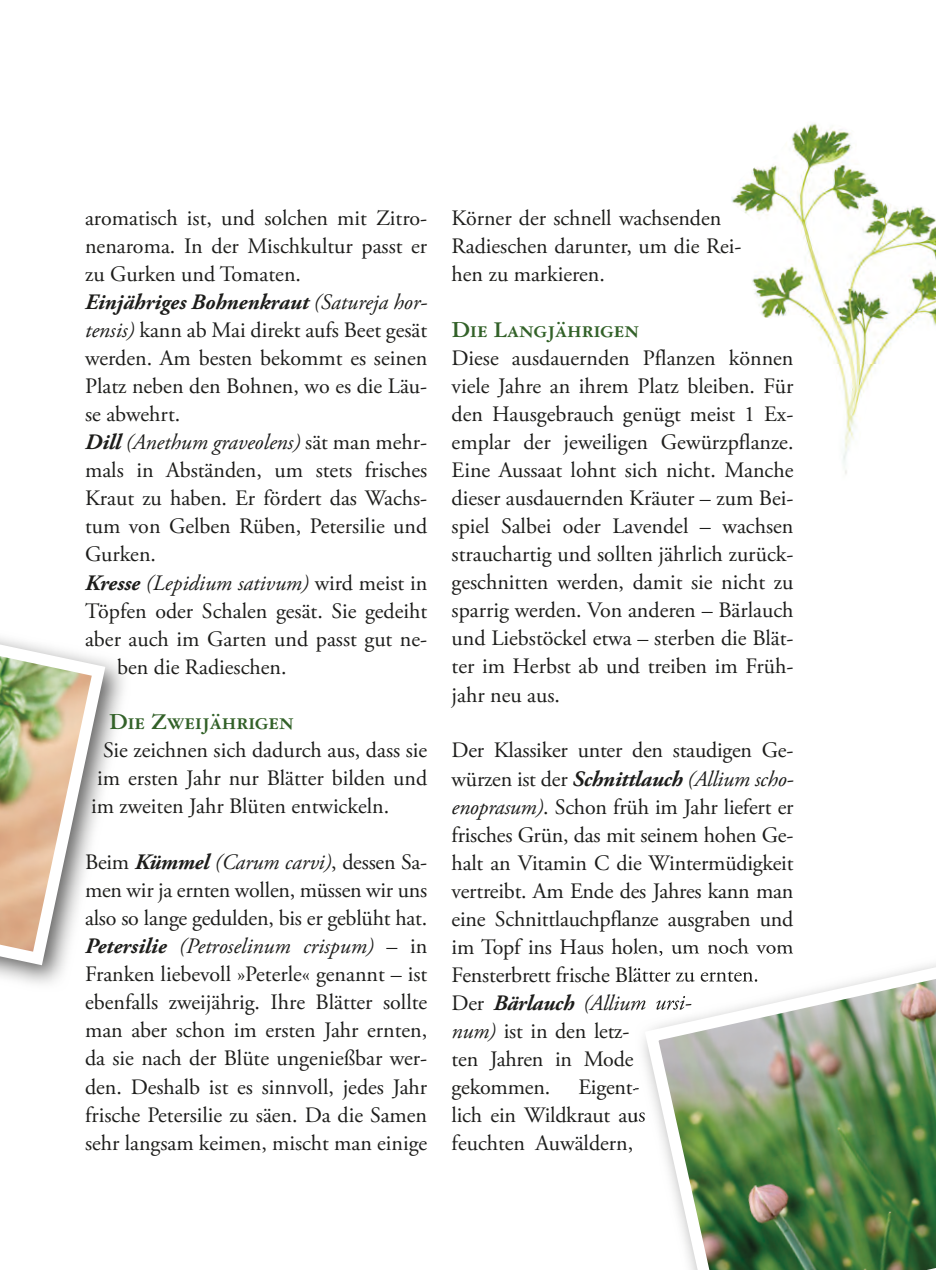
<style>
.page{position:relative;width:936px;height:1270px;background:#fff}
.page>*{position:absolute;margin:0;border:0;box-sizing:border-box;transform-origin:0 0}
.t1{font:24px "Garamond Three Bold SC";color:#326128}
.t2{font:22px/28px "Adobe Garamond Pro";color:#1d1d1b;text-align:justify}
.t3{font:italic 22px "Adobe Garamond Pro";color:#1d1d1b}
.t4{font:italic 700 22px "Adobe Garamond Pro";color:#1d1d1b}
.s1{font-weight:400}
.s2{font-style:italic}
.s3{font-weight:700}
.s4{font-style:normal}
.s5{font-weight:700;font-style:italic}
</style>
<div class="page">
<svg style="left:0;top:644px;width:105px;height:321px"></svg>
<img style="left:731px;top:123px;width:204px;height:351px">
<img style="left:635px;top:952px;width:158px;height:4px">
<img style="left:635px;top:968px;width:9px;height:14px">
<img style="left:635px;top:1000px;width:9px;height:10px">
<img style="left:635px;top:1112px;width:9px;height:10px">
<img style="left:644px;top:964px;width:291px;height:306px">
<p class="t2" style="left:85px;top:205px;width:343px">aromatisch ist, und solchen mit Zitro-</p>
<p class="t2" style="left:85px;top:233px;width:343px">nenaroma. In der Mischkultur passt er</p>
<p class="t2" style="left:85px;top:261px;width:217px">zu Gurken und Tomaten.</p>
<p class="t4" style="left:85px;top:290px;width:344px">Einjähriges Bohnenkraut <span class="s1">(Satureja hor-</span></p>
<p class="t2" style="left:85px;top:317px;width:343px"><span class="s2">tensis)</span> kann ab Mai direkt aufs Beet gesät</p>
<p class="t2" style="left:85px;top:345px;width:344px">werden. Am besten bekommt es seinen</p>
<p class="t2" style="left:85px;top:373px;width:344px">Platz neben den Bohnen, wo es die Läu-</p>
<p class="t2" style="left:85px;top:401px;width:97px">se abwehrt.</p>
<p class="t3" style="left:85px;top:429px;width:343px"><span class="s3">Dill</span> (Anethum graveolens) <span class="s4">sät man mehr-</span></p>
<p class="t2" style="left:85px;top:457px;width:343px">mals in Abständen, um stets frisches</p>
<p class="t2" style="left:85px;top:485px;width:344px">Kraut zu haben. Er fördert das Wachs-</p>
<p class="t2" style="left:85px;top:513px;width:344px">tum von Gelben Rüben, Petersilie und</p>
<p class="t2" style="left:85px;top:541px;width:72px">Gurken.</p>
<p class="t3" style="left:85px;top:569px;width:344px"><span class="s3">Kresse</span> (Lepidium sativum) <span class="s4">wird meist in</span></p>
<p class="t2" style="left:85px;top:597px;width:343px">Töpfen oder Schalen gesät. Sie gedeiht</p>
<p class="t2" style="left:85px;top:625px;width:343px">aber auch im Garten und passt gut ne-</p>
<p class="t2" style="left:117px;top:653px;width:171px">ben die Radieschen.</p>
<p class="t1" style="left:109px;top:709px;width:186px">Die Zweijährigen</p>
<p class="t2" style="left:91px;top:737px;width:338px;text-indent:12px">Sie zeichnen sich dadurch aus, dass sie im ersten Jahr nur Blätter bilden und im zweiten Jahr Blüten entwickeln.</p>
<p class="t2" style="left:85px;top:849px;width:344px">Beim <span class="s5">Kümmel</span> <span class="s2">(Carum carvi)</span>, dessen Sa&shy;men wir ja ernten wollen, müssen wir uns also so lange gedulden, bis er geblüht hat.<br><span class="s5">Petersilie</span> <span class="s2">(Petroselinum crispum)</span> – in Franken liebevoll »Peterle« genannt – ist ebenfalls zweijährig. Ihre Blätter sollte man aber schon im ersten Jahr ernten, da sie nach der Blüte ungenießbar wer&shy;den. Deshalb ist es sinnvoll, jedes Jahr frische Petersilie zu säen. Da die Samen sehr langsam keimen, mischt man einige</p>
<p class="t2" style="left:451px;top:205px;width:291px;text-align:left">Körner der schnell wachsenden<br>Radieschen darunter, um die Rei&shy;hen zu markieren.</p>
<p class="t1" style="left:451px;top:317px;width:189px">Die Langjährigen</p>
<p class="t2" style="left:451px;top:345px;width:343px">Diese ausdauernden Pflanzen können viele Jahre an ihrem Platz bleiben. Für den Hausgebrauch genügt meist 1 Ex&shy;emplar der jeweiligen Gewürzpflanze.<br>Eine Aussaat lohnt sich nicht. Manche dieser ausdauernden Kräuter – zum Bei&shy;spiel Salbei oder Lavendel – wachsen strauchartig und sollten jährlich zurück&shy;geschnitten werden, damit sie nicht zu sparrig werden. Von anderen – Bärlauch und Liebstöckel etwa – sterben die Blät&shy;ter im Herbst ab und treiben im Früh&shy;jahr neu aus.</p>
<p class="t2" style="left:451px;top:737px;width:343px;text-align:left">Der Klassiker unter den staudigen Ge&shy;würzen ist der <span class="s5">Schnittlauch</span> <span class="s2">(Allium scho&shy;enoprasum)</span>. Schon früh im Jahr liefert er frisches Grün, das mit seinem hohen Ge&shy;halt an Vitamin C die Wintermüdigkeit vertreibt. Am Ende des Jahres kann man eine Schnittlauchpflanze ausgraben und im Topf ins Haus holen, um noch vom<br>Fensterbrett frische Blätter zu ernten.<br>Der <span class="s5">Bärlauch</span> <span class="s2">(Allium ursi-<br>num)</span> ist in den letz-<br>ten Jahren in Mode<br>gekommen.</p>
<p class="t2" style="left:451px;top:1073px;width:195px;text-align:left;text-indent:127px">Eigent&shy;lich ein Wildkraut aus feuchten Auwäldern,</p>
</div>
